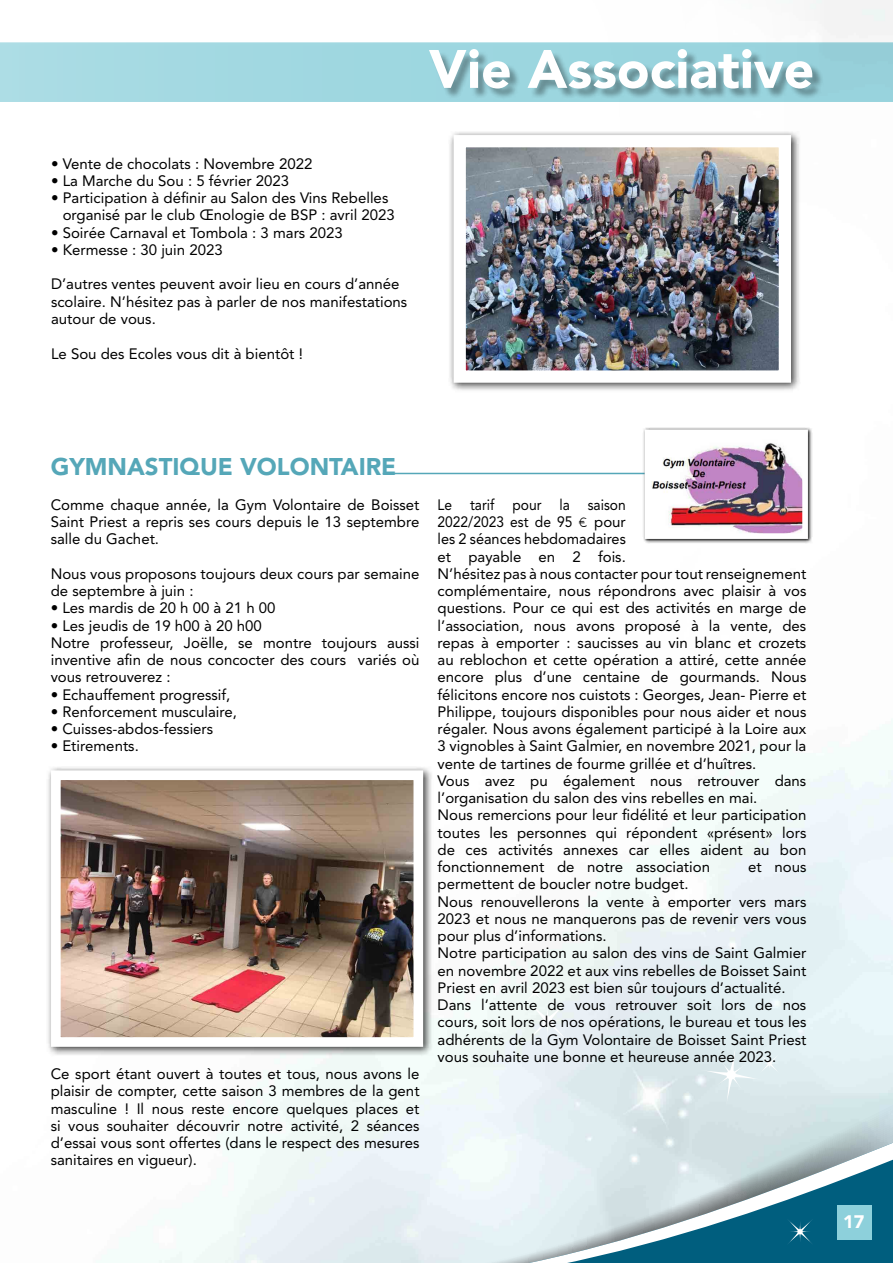
<style>
.page{position:relative;width:893px;height:1263px;background:#fff}
.page>*{position:absolute;margin:0;border:0;box-sizing:border-box;transform-origin:0 0}
.t1{font:900 53.55px "Avenir";color:#fff}
.t2{font:900 24px "Avenir";color:#55a7b8}
.t3{font:900 18px "Avenir";color:#fff}
.t4{font:15px/17.2px "Avenir";color:#000}
.t5{font:15px/17.2px "Avenir";color:#000;scale:.92 1}
.s1{font-family:"Fineliner Script"}
</style>
<div class="page">
<svg style="left:222px;top:1094px;width:671px;height:40px"></svg>
<svg style="left:222px;top:1134px;width:671px;height:129px"></svg>
<div style="left:838px;top:1206px;width:34px;height:34px;background:#8dd0db"></div>
<svg style="left:787px;top:1218px;width:26px;height:27px"></svg>
<div style="left:0;top:43px;width:893px;height:59px;background:#a1d8e1"></div>
<div style="left:431px;top:51px;width:393px;height:49px;background:#000;opacity:.33"></div>
<svg style="left:524px;top:981px;width:47px;height:63px"></svg>
<svg style="left:698px;top:1042px;width:83px;height:66px;background:#ddeaed"></svg>
<hr style="left:383px;top:473px;width:365px;height:1px;background:#55a7b8">
<svg style="left:643px;top:427px;width:170px;height:116px"></svg>
<img style="left:652px;top:436px;width:149px;height:96px">
<div style="left:645px;top:429px;width:163px;height:110px;border:6px solid #fff"></div>
<div style="left:46px;top:765px;width:387px;height:292px;background:#000;opacity:.75"></div>
<img style="left:62px;top:781px;width:350px;height:255px">
<div style="left:51px;top:770px;width:372px;height:277px;border:10px solid #fff"></div>
<div style="left:448px;top:130px;width:353px;height:263px;background:#000;opacity:.75"></div>
<img style="left:467px;top:148px;width:311px;height:222px">
<div style="left:454px;top:135px;width:337px;height:248px;border:12px solid #fff"></div>
<h1 class="t1" style="left:429px;top:37px;width:387px">Vie Associative</h1>
<p class="t4" style="left:51px;top:155px;width:263px">• Vente de chocolats : Novembre 2022</p>
<p class="t4" style="left:51px;top:172px;width:240px">• La Marche du Sou : 5 février 2023</p>
<p class="t4" style="left:63px;top:189px;width:334px;text-indent:-12px">• Participation à définir au Salon des Vins Rebelles organisé par le club Œnologie de BSP : avril 2023</p>
<p class="t4" style="left:51px;top:224px;width:293px">• Soirée Carnaval et Tombola : 3 mars 2023</p>
<p class="t4" style="left:51px;top:241px;width:173px">• Kermesse : 30 juin 2023</p>
<p class="t4" style="left:51px;top:276px;width:358px">D’autres ventes peuvent avoir lieu en cours d’année scolaire. N’hésitez pas à parler de nos manifestations autour de vous.</p>
<p class="t4" style="left:51px;top:345px;width:253px">Le Sou des Ecoles vous dit à bientôt !</p>
<h2 class="t2" style="left:51px;top:452px;width:347px">GYMNASTIQUE VOLONTAIRE</h2>
<p class="t4" style="left:51px;top:496px;width:370px;text-align:justify">Comme chaque année, la Gym Volontaire de Boisset Saint Priest a repris ses cours depuis le 13 septembre salle du Gachet.</p>
<p class="t4" style="left:51px;top:565px;width:370px">Nous vous proposons toujours deux cours par semaine de septembre à juin :</p>
<p class="t4" style="left:51px;top:600px;width:226px">• Les mardis de 20 h 00 à 21 h 00</p>
<p class="t4" style="left:51px;top:617px;width:370px">• Les jeudis de 19 h00 à 20 h00<br>Notre professeur, Joëlle, se montre toujours aussi inventive afin de nous concocter des cours variés où vous retrouverez :</p>
<p class="t4" style="left:51px;top:686px;width:181px">• Echauffement progressif,</p>
<p class="t4" style="left:51px;top:703px;width:188px">• Renforcement musculaire,</p>
<p class="t4" style="left:51px;top:720px;width:164px">• Cuisses-abdos-fessiers</p>
<p class="t4" style="left:51px;top:738px;width:90px">• Etirements.</p>
<p class="t4" style="left:51px;top:1065px;width:370px;text-align:justify">Ce sport étant ouvert à toutes et tous, nous avons le plaisir de compter, cette saison 3 membres de la gent masculine ! Il nous reste encore quelques places et si vous souhaiter découvrir notre activité, 2 séances d’essai vous sont offertes (dans le respect des mesures sanitaires en vigueur).</p>
<p class="t5" style="left:438px;top:496px;width:402px">Le tarif pour la saison<br>2022/2023 est de 95 <span class="s1">€</span> pour<br>les 2 séances hebdomadaires<br>et payable en 2 fois.<br>N’hésitez pas à nous contacter pour tout renseignement complémentaire, nous répondrons avec plaisir à vos questions. Pour ce qui est des activités en marge de l’association, nous avons proposé à la vente, des repas à emporter : saucisses au vin blanc et crozets au reblochon et cette opération a attiré, cette année encore plus d’une centaine de gourmands. Nous félicitons encore nos cuistots : Georges, Jean- Pierre et Philippe, toujours disponibles pour nous aider et nous régaler. Nous avons également participé à la Loire aux 3 vignobles à Saint Galmier, en novembre 2021, pour la vente de tartines de fourme grillée et d’huîtres.<br>Vous avez pu également nous retrouver dans l’organisation du salon des vins rebelles en mai.<br>Nous remercions pour leur fidélité et leur participation toutes les personnes qui répondent «présent» lors de ces activités annexes car elles aident au bon fonctionnement de notre association</p>
<p class="t4" style="left:748px;top:858px;width:60px">et nous</p>
<p class="t4" style="left:438px;top:876px;width:370px">permettent de boucler notre budget.<br>Nous renouvellerons la vente à emporter vers mars 2023 et nous ne manquerons pas de revenir vers vous pour plus d’informations.<br>Notre participation au salon des vins de Saint Galmier en novembre 2022 et aux vins rebelles de Boisset Saint Priest en avril 2023 est bien sûr toujours d’actualité.<br>Dans l’attente de vous retrouver soit lors de nos cours, soit lors de nos opérations, le bureau et tous les adhérents de la Gym Volontaire de Boisset Saint Priest vous souhaite une bonne et heureuse année 2023.</p>
<p class="t3" style="left:843px;top:1211px;width:23px">17</p>
</div>
